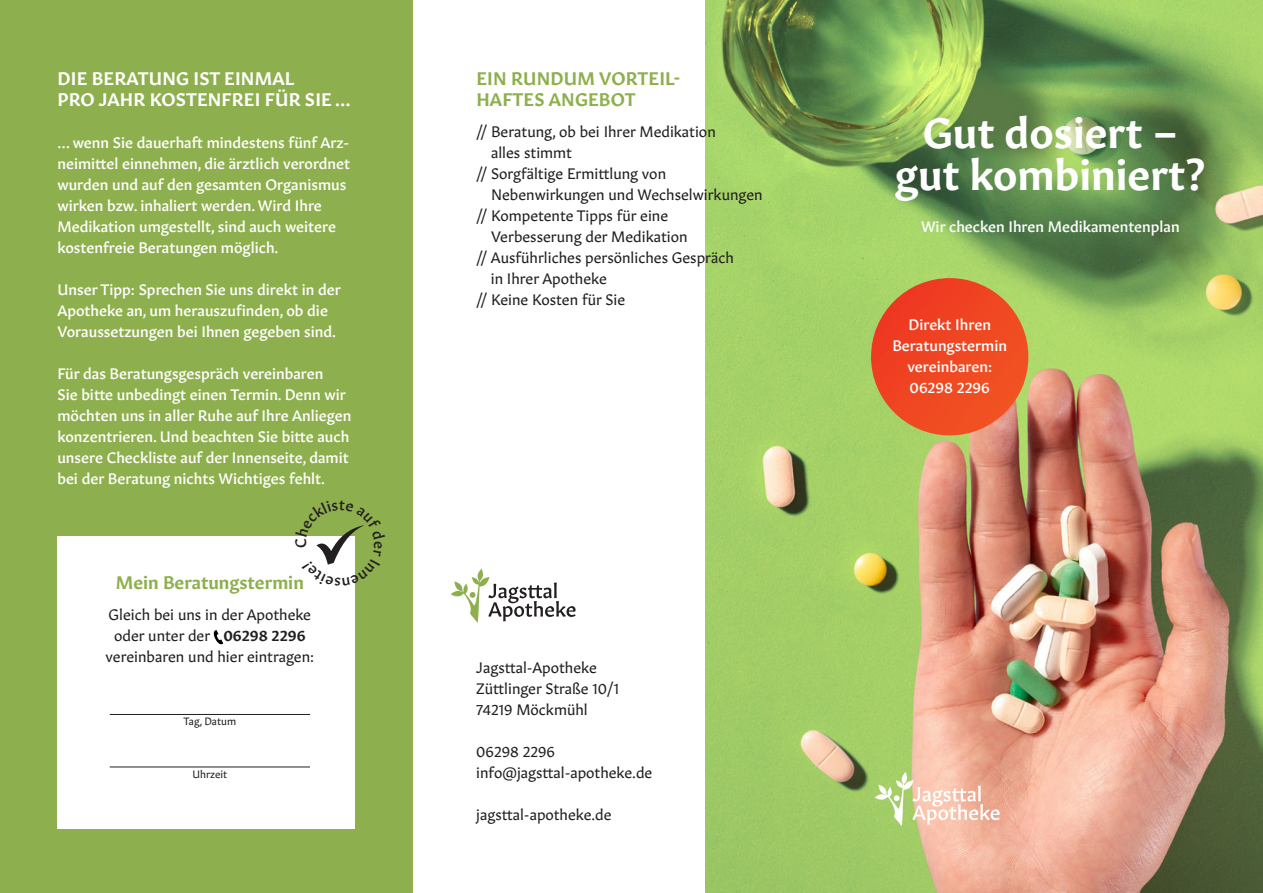
<style>
.page{position:relative;width:1263px;height:893px;background:#fff}
.page>*{position:absolute;margin:0;border:0;box-sizing:border-box;transform-origin:0 0}
.t1{font:600 42px/42px "Gitan Latn";color:#fff;text-align:center}
.t2{font:600 18px/21px "Gitan Latn";letter-spacing:.01em;color:#8eaf4d}
.t3{font:600 18px/21px "Gitan Latn";letter-spacing:.01em;color:#fff}
.t4{font:15px/21px "Gitan Latn Me";color:#fff}
.t5{font:15px/21px "Gitan Latn";color:#231f20}
.t6{font:15px "Gitan Latn Me";color:#231f20}
.t7{font:10.5px "Gitan Latn";color:#231f20}
.s1{font-weight:600}
</style>
<div class="page">
<img style="left:706px;top:0;width:557px;height:893px">
<div style="left:0;top:0;width:412px;height:893px;background:#8eaf4d"></div>
<div style="left:871px;top:278px;width:157px;height:157px;background:linear-gradient(to right,#ee3b22,#f15122);border-radius:79px"></div>
<div style="left:57px;top:536px;width:298px;height:293px;background:#fff"></div>
<svg style="left:213px;top:630px;width:10px;height:15px"></svg>
<hr style="left:110px;top:714px;width:200px;height:1px;background:#231f20">
<hr style="left:110px;top:767px;width:200px;height:1px;background:#231f20">
<svg style="left:450px;top:568px;width:126px;height:55px"></svg>
<svg style="left:469px;top:592px;width:7px;height:6px"></svg>
<svg style="left:874px;top:771px;width:126px;height:55px;background:#e1caa4"></svg>
<svg style="left:893px;top:795px;width:7px;height:6px"></svg>
<svg style="left:316px;top:525px;width:48px;height:40px"></svg>
<p class="t3" style="left:57px;top:66px;width:295px">DIE BERATUNG IST EINMAL<br>PRO JAHR KOSTENFREI FÜR SIE …</p>
<p class="t4" style="left:57px;top:131px;width:294px">… wenn Sie dauerhaft mindestens fünf Arz&shy;neimittel einnehmen, die ärztlich verordnet wurden und auf den gesamten Organismus wirken bzw. inhaliert werden. Wird Ihre Medikation umgestellt, sind auch weitere kostenfreie Beratungen möglich.</p>
<p class="t4" style="left:57px;top:278px;width:285px">Unser Tipp: Sprechen Sie uns direkt in der<br>Apotheke an, um herauszufinden, ob die<br>Voraussetzungen bei Ihnen gegeben sind.</p>
<p class="t4" style="left:57px;top:362px;width:295px">Für das Beratungsgespräch vereinbaren<br>Sie bitte unbedingt einen Termin. Denn wir möchten uns in aller Ruhe auf Ihre Anliegen konzentrieren. Und beachten Sie bitte auch unsere Checkliste auf der Innenseite, damit bei der Beratung nichts Wichtiges fehlt.</p>
<p class="t6" style="left:288px;top:548px;width:11px;rotate:-90deg">C</p>
<p class="t6" style="left:392px;top:541px;width:10px;rotate:90deg">e</p>
<p class="t2" style="left:116px;top:570px;width:190px">Mein Beratungstermin</p>
<p class="t5" style="left:106px;top:603px;width:210px;text-align:center">Gleich bei uns in der Apotheke oder unter der <span class="s1">06298 2296 </span>vereinbaren und hier eintragen:</p>
<p class="t7" style="left:184px;top:713px;width:54px">Tag, Datum</p>
<p class="t7" style="left:192px;top:765px;width:36px">Uhrzeit</p>
<p class="t2" style="left:476px;top:66px;width:206px">EIN RUNDUM VORTEIL-<br>HAFTES ANGEBOT</p>
<p class="t5" style="left:476px;top:120px;width:241px">// Beratung, ob bei Ihrer Medikation</p>
<p class="t5" style="left:491px;top:141px;width:82px">alles stimmt</p>
<p class="t5" style="left:476px;top:162px;width:191px">// Sorgfältige Ermittlung von</p>
<p class="t5" style="left:491px;top:183px;width:273px">Nebenwirkungen und Wechselwirkungen</p>
<p class="t5" style="left:476px;top:204px;width:193px">// Kompetente Tipps für eine</p>
<p class="t5" style="left:491px;top:225px;width:198px">Verbesserung der Medikation</p>
<p class="t5" style="left:476px;top:246px;width:259px">// Ausführliches persönliches Gespräch</p>
<p class="t5" style="left:491px;top:267px;width:118px">in Ihrer Apotheke</p>
<p class="t5" style="left:476px;top:288px;width:150px">// Keine Kosten für Sie</p>
<p class="t5" style="left:476px;top:656px;width:144px">Jagsttal-Apotheke<br>Züttlinger Straße 10/1<br>74219 Möckmühl</p>
<p class="t5" style="left:476px;top:740px;width:178px">06298 2296 info@jagsttal-apotheke.de</p>
<p class="t5" style="left:476px;top:803px;width:137px">jagsttal-apotheke.de</p>
<h1 class="t1" style="left:895px;top:108px;width:313px">Gut dosiert – gut kombiniert?</h1>
<p class="t4" style="left:921px;top:215px;width:260px">Wir checken Ihren Medikamentenplan</p>
<p class="t4" style="left:892px;top:313px;width:116px;text-align:center">Direkt Ihren<br>Beratungstermin vereinbaren:<br>06298 2296</p>
</div>
